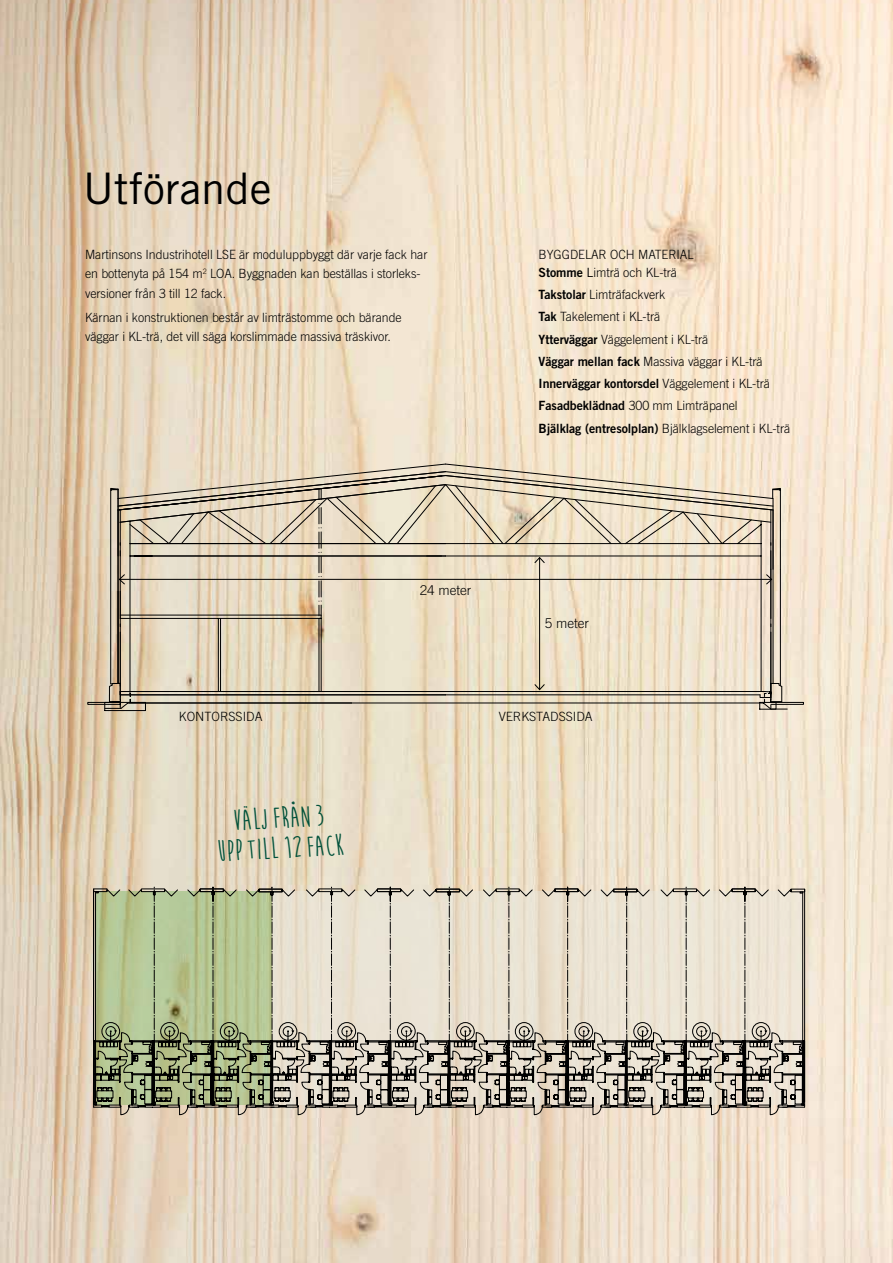
<style>
.page{position:relative;width:893px;height:1263px;background:#fff}
.page>*{position:absolute;margin:0;border:0;box-sizing:border-box;transform-origin:0 0}
.t1{font:43.5px "Trade Gothic";color:#000}
.t2{font:700 30px/30px "Moon Flower";color:#00513a;text-align:center}
.t3{font:300 13.5px "Trade Gothic";color:#000}
.t4{font:300 12.75px/22.2px "Trade Gothic";letter-spacing:-.005em;color:#000}
.t5{font:12.75px "Trade Gothic Bold Two";letter-spacing:-.005em;color:#000}
.s1{font-family:"Trade Gothic Bold Two";font-weight:400}
.s2{font-weight:400}
.s3{font-family:"Trade Gothic";font-weight:300}
</style>
<div class="page">
<img style="left:0;top:0;width:893px;height:1263px">
<div style="left:770px;top:702px;width:34px;height:3px;border:1px solid #000"></div>
<svg style="left:87px;top:463px;width:701px;height:248px"></svg>
<svg style="left:93px;top:886px;width:712px;height:229px"></svg>
<div style="left:93px;top:889px;width:14px;height:3px;border:1px solid #000"></div>
<h1 class="t1" style="left:83px;top:162px;width:190px">Utförande</h1>
<p class="t4" style="left:85px;top:244px;width:344px;line-height:19.5px">Martinsons Industrihotell LSE är moduluppbyggt där varje fack har en bottenyta på 154 m<sup>2</sup> LOA. Byggnaden kan beställas i storleks&shy;versioner från 3 till 12 fack.</p>
<p class="t4" style="left:85px;top:307px;width:318px;line-height:19.5px">Kärnan i konstruktionen består av limträstomme och bärande väggar i KL-trä, det vill säga korslimmade massiva träskivor.</p>
<p class="t3" style="left:420px;top:582px;width:53px">24 meter</p>
<p class="t4" style="left:539px;top:245px;width:156px;line-height:18px">BYGGDELAR OCH MATERIAL<br><span class="s1">Stomme</span> <span class="s2">L</span>imträ och KL-trä</p>
<p class="t4" style="left:539px;top:283px;width:226px"><span class="s1">Takstolar</span> Limträfackverk<br><span class="s1">Tak</span> Takelement i KL-trä<br><span class="s1">Ytterväggar</span> Väggelement i KL-trä<br><span class="s1">Väggar mellan fack</span> Massiva väggar i KL-trä</p>
<p class="t5" style="left:539px;top:376px;width:233px">Innerväggar kontorsdel <span class="s3">Väggelement i KL-trä</span></p>
<p class="t4" style="left:539px;top:395px;width:253px"><span class="s1">Fasadbeklädnad</span> 300 mm Limträpanel<br><span class="s1">Bjälklag (entresolplan)</span> Bjälklagselement i KL-trä</p>
<p class="t3" style="left:545px;top:615px;width:46px">5 meter</p>
<p class="t4" style="left:179px;top:705px;width:85px">KONTORSSIDA</p>
<p class="t4" style="left:499px;top:705px;width:96px">VERKSTADSSIDA</p>
<h2 class="t2" style="left:214px;top:807px;width:129px;rotate:-3deg">välj från 3<br>upp till 12 fack</h2>
</div>
